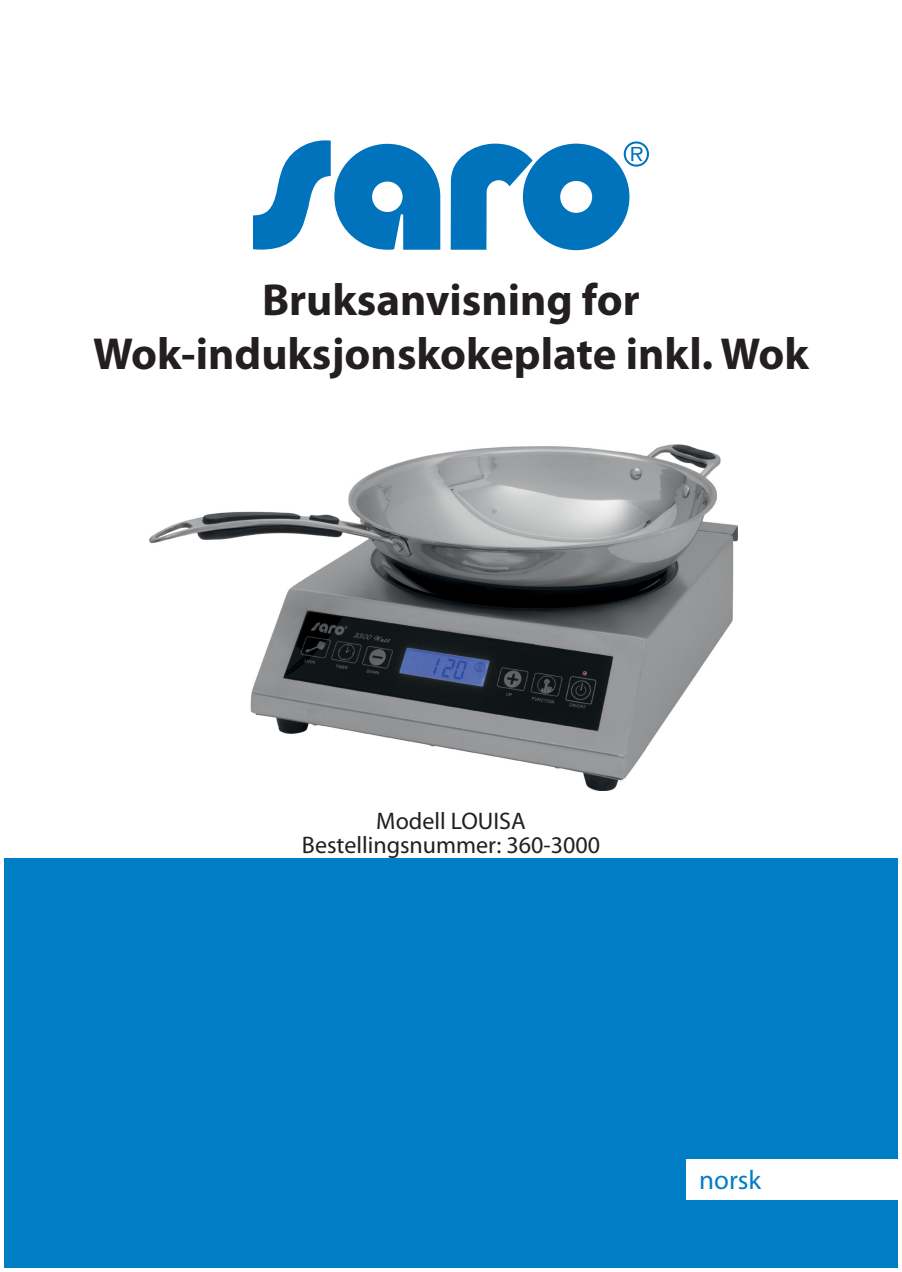
<style>
.page{position:relative;width:902px;height:1272px;background:#fff}
.page>*{position:absolute;margin:0;border:0;box-sizing:border-box;transform-origin:0 0}
.t1{font:700 45px "Myriad Pro";color:#231f20}
.t2{font:27px "Myriad Pro";color:#007ec5}
.t3{font:24px "Myriad Pro";color:#231f20}
</style>
<div class="page">
<div style="left:4px;top:858px;width:893px;height:409px;background:#007ec5"></div>
<svg style="left:253px;top:140px;width:187px;height:110px"></svg>
<svg style="left:450px;top:141px;width:199px;height:109px"></svg>
<div style="left:686px;top:1159px;width:211px;height:40px;background:#fff"></div>
<img style="left:150px;top:444px;width:587px;height:346px">
<p class="t1" style="left:262px;top:271px;width:379px">Bruksanvisning for</p>
<p class="t1" style="left:93px;top:325px;width:717px">Wok-induksjonskokeplate inkl. Wok</p>
<p class="t3" style="left:376px;top:806px;width:151px">Modell LOUISA</p>
<p class="t3" style="left:302px;top:830px;width:299px">Bestellingsnummer: 360-3000</p>
<p class="t2" style="left:699px;top:1163px;width:63px">norsk</p>
</div>
